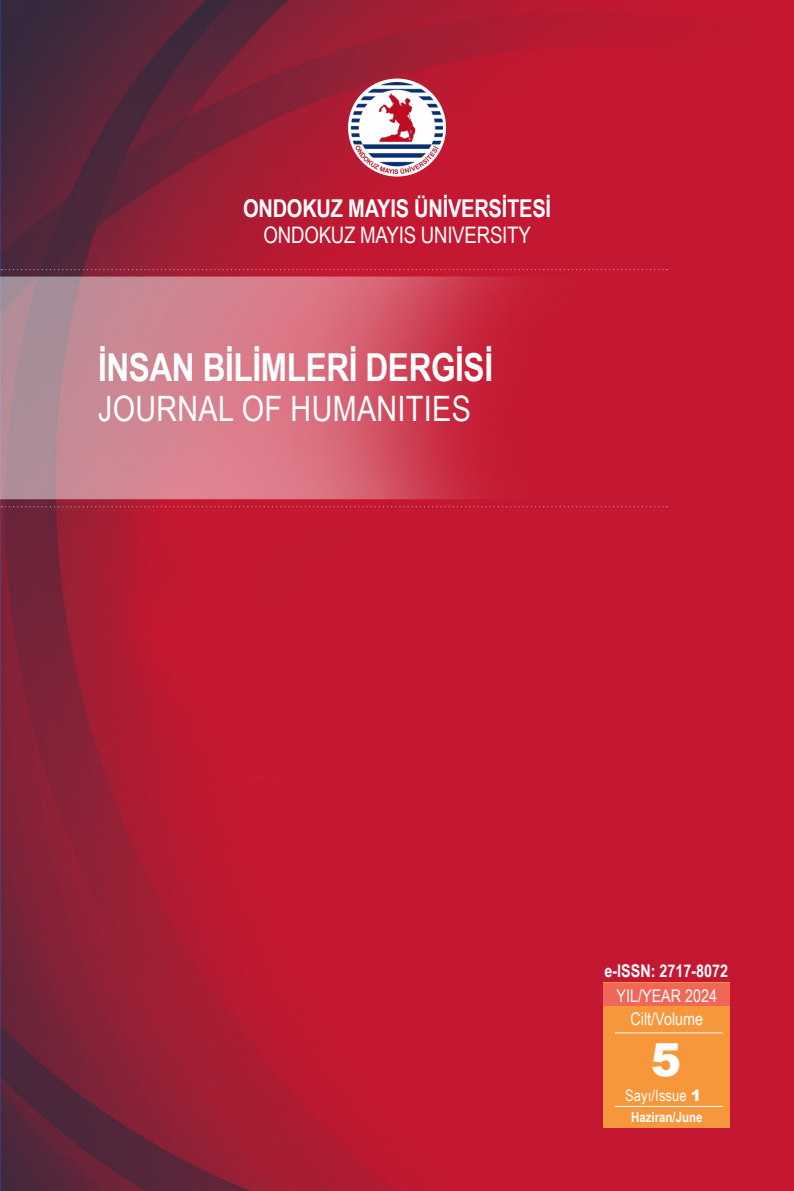
<style>
.page{position:relative;width:794px;height:1191px;background:#fff}
.page>*{position:absolute;margin:0;border:0;box-sizing:border-box;transform-origin:0 0}
.t1{font:900 45.5px "Arial";color:#fff}
.t2{font:700 38.5px "Arial Narrow";letter-spacing:-.01em;color:#fff}
.t3{font:35px "Arial Narrow";letter-spacing:.01em;color:#fff}
.t4{font:700 24.5px "Arial Narrow";letter-spacing:-.01em;color:#fff}
.t5{font:22.75px "Arial Narrow";letter-spacing:-.01em;color:#fff}
.t6{font:17.5px "Arial Narrow";color:#fff}
.t7{font:700 17.5px "Arial Narrow";color:#fff}
.t8{font:15.75px "Arial Narrow";letter-spacing:.01em;color:#fff}
.t9{font:700 14px "Arial Narrow";color:#fff}
.s1{font-family:"Arial";font-weight:900}
</style>
<div class="page">
<img style="left:0;top:0;width:794px;height:1191px">
<svg style="left:348px;top:79px;width:98px;height:97px"></svg>
<img style="left:351px;top:82px;width:91px;height:91px">
<svg style="left:1px;top:269px;width:666px;height:1px"></svg>
<svg style="left:1px;top:506px;width:666px;height:1px"></svg>
<div style="left:603px;top:982px;width:127px;height:146px;background:#f7973c"></div>
<div style="left:603px;top:982px;width:127px;height:23px;background:#f26658"></div>
<hr style="left:615px;top:1032px;width:107px;height:1px;background:#fff">
<hr style="left:615px;top:1106px;width:107px;height:1px;background:#fff">
<p class="t4" style="left:243px;top:190px;width:309px">ONDOKUZ MAYIS ÜNİVERSİTESİ</p>
<p class="t5" style="left:264px;top:218px;width:269px">ONDOKUZ MAYIS UNIVERSITY</p>
<p class="t2" style="left:98px;top:338px;width:396px">İNSAN BİLİMLERİ DERGİSİ</p>
<p class="t3" style="left:98px;top:383px;width:374px">JOURNAL OF HUMANITIES</p>
<p class="t7" style="left:604px;top:957px;width:125px">e-ISSN: 2717-8072</p>
<p class="t6" style="left:616px;top:982px;width:102px">YIL/YEAR 2024</p>
<p class="t6" style="left:630px;top:1006px;width:74px">Cilt/Volume</p>
<p class="t1" style="left:651px;top:1026px;width:32px">5</p>
<p class="t8" style="left:625px;top:1083px;width:78px">Sayı/Issue <span class="s1">1</span></p>
<p class="t9" style="left:631px;top:1106px;width:73px">Haziran/June</p>
</div>
